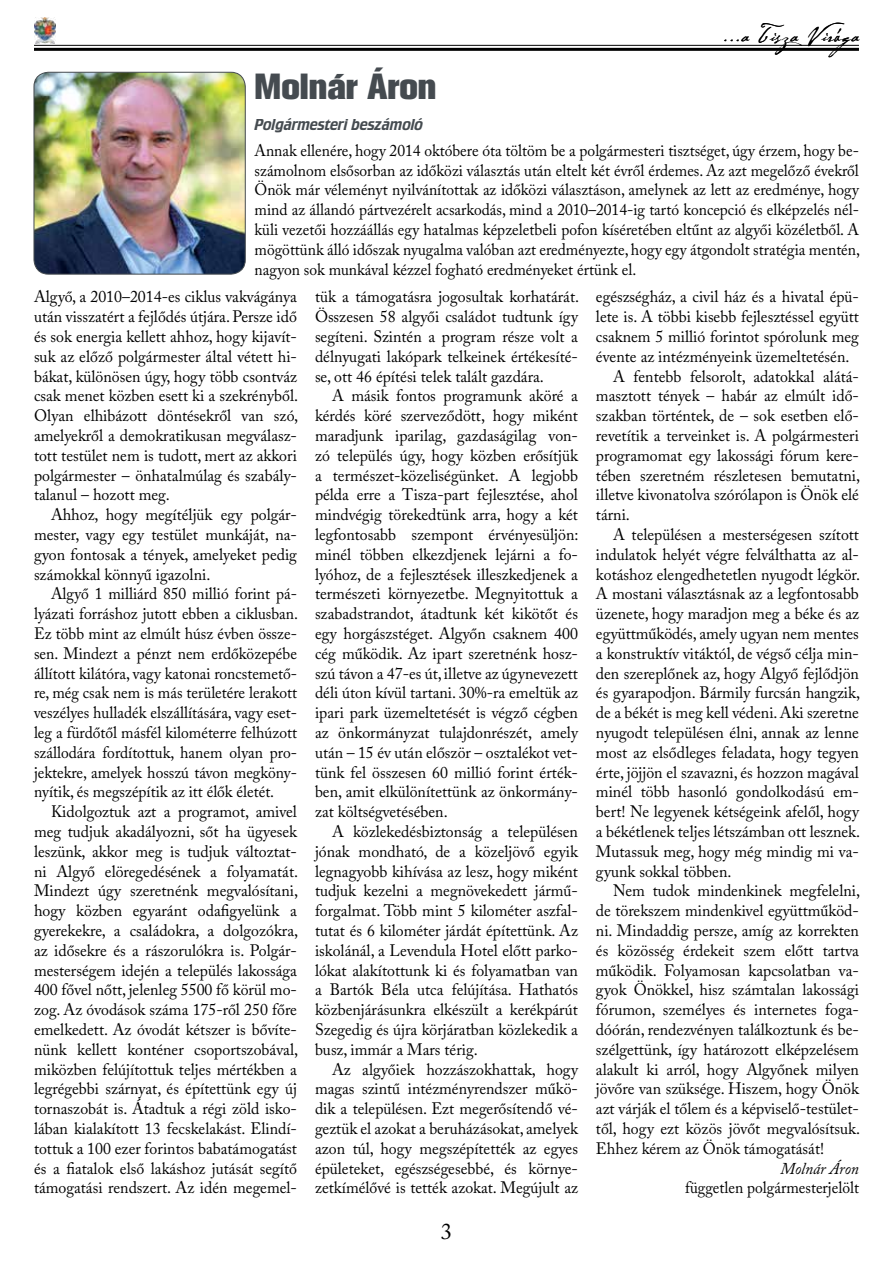
<style>
.page{position:relative;width:893px;height:1263px;background:#fff}
.page>*{position:absolute;margin:0;border:0;box-sizing:border-box;transform-origin:0 0}
.t1{font:800 36px "Akzidenz Grotesk Pro";color:#454b50}
.t2{font:24px "Cezanne";letter-spacing:.04em;color:#000}
.t3{font:22.5px "Adobe Caslon Pro";color:#000}
.t4{font:16.5px/19.8px "Adobe Caslon Pro";color:#000;text-align:justify;scale:.96 1}
.t5{font:16.5px/19.8px "Adobe Caslon Pro";color:#000;text-align:justify;scale:.94 1}
.t6{font:16.5px "Crillee TOT";color:#454b50;scale:.96 1}
.t7{font:italic 16.5px "Adobe Caslon Pro";color:#000;scale:.94 1}
</style>
<div class="page">
<hr style="left:34px;top:45px;width:825px;height:1px;background:#000">
<hr style="left:34px;top:48px;width:825px;height:3px;background:#000">
<img style="left:34px;top:17px;width:21px;height:26px">
<img style="left:34px;top:72px;width:211px;height:202px">
<div style="left:34px;top:72px;width:211px;height:202px;border:1px solid #454b50;border-radius:14px"></div>
<h2 class="t2" style="left:723px;top:19px;width:143px">...a Tisza Virága</h2>
<h1 class="t1" style="left:255px;top:63px;width:183px">Molnár Áron</h1>
<p class="t6" style="left:255px;top:115px;width:177px">Polgármesteri beszámoló</p>
<p class="t5" style="left:255px;top:140px;width:646px">Annak ellenére, hogy 2014 októbere óta töltöm be a polgármesteri tisztséget, úgy érzem, hogy be&shy;számolnom elsősorban az időközi választás után eltelt két évről érdemes. Az azt megelőző évekről Önök már véleményt nyilvánítottak az időközi választáson, amelynek az lett az eredménye, hogy mind az állandó pártvezérelt acsarkodás, mind a 2010–2014-ig tartó koncepció és elképzelés nél&shy;küli vezetői hozzáállás egy hatalmas képzeletbeli pofon kíséretében eltűnt az algyői közéletből. A mögöttünk álló időszak nyugalma valóban azt eredményezte, hogy egy átgondolt stratégia mentén, nagyon sok munkával kézzel fogható eredményeket értünk el.</p>
<p class="t4" style="left:34px;top:287px;width:277px">Algyő, a 2010–2014-es ciklus vakvágánya után visszatért a fejlődés útjára. Persze idő és sok energia kellett ahhoz, hogy kijavít&shy;suk az előző polgármester által vétett hi&shy;bákat, különösen úgy, hogy több csontváz csak menet közben esett ki a szekrényből.<br>Olyan elhibázott döntésekről van szó, amelyekről a demokratikusan megválasz&shy;tott testület nem is tudott, mert az akkori polgármester – önhatalmúlag és szabály&shy;talanul – hozott meg.</p>
<p class="t4" style="left:34px;top:505px;width:275px;text-indent:17px">Ahhoz, hogy megítéljük egy polgár&shy;mester, vagy egy testület munkáját, na&shy;gyon fontosak a tények, amelyeket pedig számokkal könnyű igazolni.</p>
<p class="t5" style="left:34px;top:584px;width:282px;text-indent:17px">Algyő 1 milliárd 850 millió forint pá&shy;lyázati forráshoz jutott ebben a ciklusban.<br>Ez több mint az elmúlt húsz évben össze&shy;sen. Mindezt a pénzt nem erdőközepébe állított kilátóra, vagy katonai roncstemető&shy;re, még csak nem is más területére lerakott veszélyes hulladék elszállítására, vagy eset&shy;leg a fürdőtől másfél kilométerre felhúzott szállodára fordítottuk, hanem olyan pro&shy;jektekre, amelyek hosszú távon megkön - nyítik, és megszépítik az itt élők életét.</p>
<p class="t4" style="left:34px;top:802px;width:277px;text-indent:17px">Kidolgoztuk azt a programot, amivel meg tudjuk akadályozni, sőt ha ügyesek leszünk, akkor meg is tudjuk változtat&shy;ni Algyő elöregedésének a folyamatát.<br>Mindezt úgy szeretnénk megvalósítani, hogy közben egyaránt odafigyelünk a gyerekekre, a családokra, a dolgozókra, az idősekre és a rászorulókra is. Polgár&shy;mesterségem idején a település lakossága 400 fővel nőtt, jelenleg 5500 fő körül mo&shy;zog. Az óvodások száma 175-ről 250 főre emelkedett. Az óvodát kétszer is bővíte&shy;nünk kellett konténer csoportszobával, miközben felújítottuk teljes mértékben a legrégebbi szárnyat, és építettünk egy új tornaszobát is. Átadtuk a régi zöld isko&shy;lában kialakított 13 fecskelakást. Elindí&shy;tottuk a 100 ezer forintos babatámogatást és a fiatalok első lakáshoz jutását segítő támogatási rendszert. Az idén megemel-</p>
<p class="t4" style="left:315px;top:287px;width:277px">tük a támogatásra jogosultak korhatárát.<br>Összesen 58 algyői családot tudtunk így segíteni. Szintén a program része volt a délnyugati lakópark telkeinek értékesíté&shy;se, ott 46 építési telek talált gazdára.</p>
<p class="t4" style="left:315px;top:386px;width:276px;text-indent:17px">A másik fontos programunk aköré a kérdés köré szerveződött, hogy miként maradjunk iparilag, gazdaságilag von&shy;zó település úgy, hogy közben erősítjük a természet-közeliségünket. A legjobb példa erre a Tisza-part fejlesztése, ahol mindvégig törekedtünk arra, hogy a két legfontosabb szempont érvényesüljön: minél többen elkezdjenek lejárni a fo&shy;lyóhoz, de a fejlesztések illeszkedjenek a természeti környezetbe. Megnyitottuk a szabadstrandot, átadtunk két kikötőt és egy horgászstéget. Algyőn csaknem 400 cég működik. Az ipart szeretnénk hos - szú távon a 47-es út, illetve az úgynevezett déli úton kívül tartani. 30%-ra emeltük az ipari park üzemeltetését is végző cégben az önkormányzat tulajdonrészét, amely után – 15 év után először – osztalékot vet&shy;tünk fel összesen 60 millió forint érték&shy;ben, amit elkülönítettünk az önkormány&shy;zat költségvetésében.</p>
<p class="t4" style="left:315px;top:821px;width:275px;text-indent:17px">A közlekedésbiztonság a településen jónak mondható, de a közeljövő egyik legnagyobb kihívása az lesz, hogy miként tudjuk kezelni a megnövekedett jármű&shy;forgalmat. Több mint 5 kilométer aszfal&shy;tutat és 6 kilométer járdát építettünk. Az iskolánál, a Levendula Hotel előtt parko&shy;lókat alakítottunk ki és folyamatban van a Bartók Béla utca felújítása. Hathatós közbenjárásunkra elkészült a kerékpárút Szegedig és újra körjáratban közlekedik a busz, immár a Mars térig.</p>
<p class="t4" style="left:315px;top:1059px;width:275px;text-indent:17px">Az algyőiek hozzászokhattak, hogy magas szintű intézményrendszer műkö&shy;dik a településen. Ezt megerősítendő vé&shy;geztük el azokat a beruházásokat, amelyek azon túl, hogy megszépítették az egyes épületeket, egészségesebbé, és környe&shy;zetkímélővé is tették azokat. Megújult az</p>
<h3 class="t3" style="left:441px;top:1218px;width:13px">3</h3>
<p class="t4" style="left:596px;top:287px;width:275px">egészségház, a civil ház és a hivatal épü-</p>
<p class="t4" style="left:596px;top:307px;width:275px">lete is. A többi kisebb fejlesztéssel együtt</p>
<p class="t4" style="left:596px;top:326px;width:275px">csaknem 5 millió forintot spórolunk meg</p>
<p class="t4" style="left:596px;top:346px;width:266px">évente az intézményeink üzemeltetésén.</p>
<p class="t4" style="left:613px;top:366px;width:258px">A fentebb felsorolt, adatokkal alátá-</p>
<p class="t4" style="left:596px;top:386px;width:275px">masztott tények – habár az elmúlt idő-</p>
<p class="t4" style="left:596px;top:406px;width:275px">szakban történtek, de – sok esetben elő-</p>
<p class="t4" style="left:596px;top:425px;width:275px">revetítik a terveinket is. A polgármesteri</p>
<p class="t4" style="left:596px;top:445px;width:275px">programomat egy lakossági fórum kere-</p>
<p class="t4" style="left:596px;top:465px;width:277px">tében szeretném részletesen bemutatni,</p>
<p class="t4" style="left:596px;top:485px;width:275px">illetve kivonatolva szórólapon is Önök elé</p>
<p class="t4" style="left:596px;top:505px;width:37px">tárni.</p>
<p class="t4" style="left:613px;top:524px;width:258px">A településen a mesterségesen szított</p>
<p class="t4" style="left:596px;top:544px;width:275px">indulatok helyét végre felválthatta az al-</p>
<p class="t4" style="left:596px;top:564px;width:277px">kotáshoz elengedhetetlen nyugodt légkör.</p>
<p class="t4" style="left:596px;top:584px;width:275px">A mostani választásnak az a legfontosabb</p>
<p class="t4" style="left:596px;top:604px;width:275px">üzenete, hogy maradjon meg a béke és az</p>
<p class="t4" style="left:596px;top:623px;width:275px">együttműködés, amely ugyan nem mentes</p>
<p class="t4" style="left:596px;top:643px;width:275px">a konstruktív vitáktól, de végső célja min-</p>
<p class="t4" style="left:596px;top:663px;width:275px">den szereplőnek az, hogy Algyő fejlődjön</p>
<p class="t4" style="left:596px;top:683px;width:277px">és gyarapodjon. Bármily furcsán hangzik,</p>
<p class="t4" style="left:596px;top:703px;width:275px">de a békét is meg kell védeni. Aki szeretne</p>
<p class="t4" style="left:596px;top:722px;width:275px">nyugodt településen élni, annak az lenne</p>
<p class="t4" style="left:596px;top:742px;width:275px">most az elsődleges feladata, hogy tegyen</p>
<p class="t4" style="left:596px;top:762px;width:275px">érte, jöjjön el szavazni, és hozzon magával</p>
<p class="t4" style="left:596px;top:782px;width:275px">minél több hasonló gondolkodású em-</p>
<p class="t4" style="left:596px;top:802px;width:275px">bert! Ne legyenek kétségeink afelől, hogy</p>
<p class="t4" style="left:596px;top:821px;width:277px">a békétlenek teljes létszámban ott lesznek.</p>
<p class="t4" style="left:596px;top:841px;width:275px">Mutassuk meg, hogy még mindig mi va-</p>
<p class="t4" style="left:596px;top:861px;width:143px">gyunk sokkal többen.</p>
<p class="t4" style="left:613px;top:881px;width:259px">Nem tudok mindenkinek megfelelni,</p>
<p class="t4" style="left:596px;top:901px;width:275px">de törekszem mindenkivel együttműköd-</p>
<p class="t4" style="left:596px;top:920px;width:275px">ni. Mindaddig persze, amíg az korrekten</p>
<p class="t4" style="left:596px;top:940px;width:275px">és közösség érdekeit szem előtt tartva</p>
<p class="t4" style="left:596px;top:960px;width:275px">működik. Folyamosan kapcsolatban va-</p>
<p class="t4" style="left:596px;top:980px;width:275px">gyok Önökkel, hisz számtalan lakossági</p>
<p class="t4" style="left:596px;top:1000px;width:275px">fórumon, személyes és internetes foga-</p>
<p class="t4" style="left:596px;top:1019px;width:275px">dóórán, rendezvényen találkoztunk és be-</p>
<p class="t4" style="left:596px;top:1039px;width:275px">szélgettünk, így határozott elképzelésem</p>
<p class="t4" style="left:596px;top:1059px;width:275px">alakult ki arról, hogy Algyőnek milyen</p>
<p class="t4" style="left:596px;top:1079px;width:275px">jövőre van szüksége. Hiszem, hogy Önök</p>
<p class="t4" style="left:596px;top:1099px;width:275px">azt várják el tőlem és a képviselő-testület-</p>
<p class="t4" style="left:596px;top:1118px;width:277px">től, hogy ezt közös jövőt megvalósítsuk.</p>
<p class="t4" style="left:596px;top:1138px;width:239px">Ehhez kérem az Önök támogatását!</p>
<p class="t7" style="left:781px;top:1158px;width:85px">Molnár Áron</p>
<p class="t5" style="left:685px;top:1178px;width:186px">független polgármesterjelölt</p>
</div>
